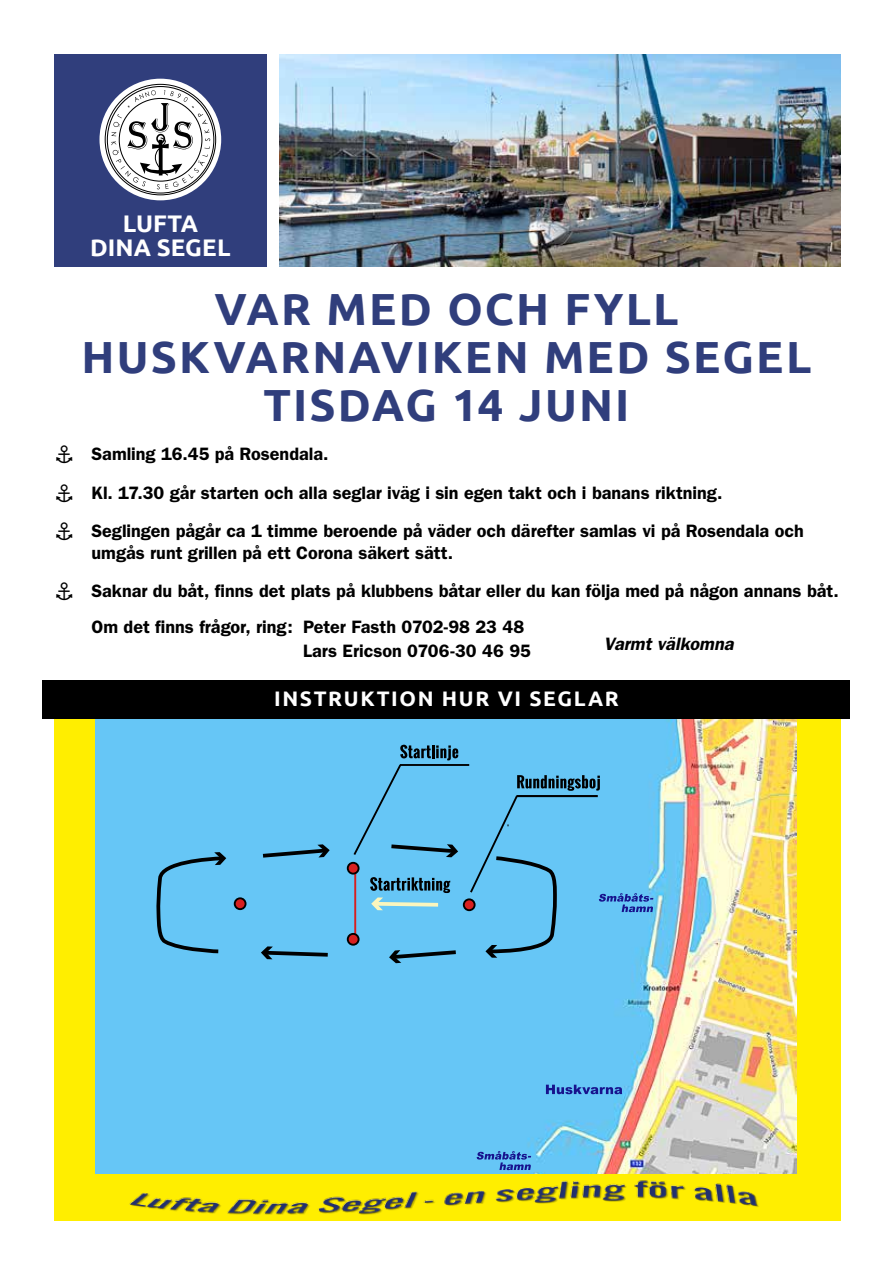
<style>
.page{position:relative;width:893px;height:1263px;background:#fff}
.page>*{position:absolute;margin:0;border:0;box-sizing:border-box;transform-origin:0 0}
.t1{font:700 45px/48px "Ubuntu";letter-spacing:.05em;color:#303e7c;text-align:center}
.t2{font:700 24px/24px "Ubuntu";letter-spacing:.005em;color:#fff;text-align:center}
.t3{font:700 21px "Ubuntu";letter-spacing:.08em;color:#fff}
.t4{font:600 18px/38.4px "Franklin Gothic";color:#000}
.t5{font:italic 600 18px "Franklin Gothic";color:#000}
</style>
<div class="page">
<img style="left:279px;top:54px;width:562px;height:213px">
<div style="left:54px;top:54px;width:213px;height:213px;background:#303e7c"></div>
<svg style="left:99px;top:79px;width:122px;height:121px;background:#cfcfd0"></svg>
<svg style="left:111px;top:90px;width:99px;height:99px;background:#c9cacc"></svg>
<div style="left:54px;top:719px;width:787px;height:459px;background:#fe0"></div>
<img style="left:96px;top:719px;width:700px;height:455px">
<img style="left:600px;top:893px;width:47px;height:9px">
<img style="left:477px;top:1151px;width:48px;height:8px">
<img style="left:546px;top:1085px;width:76px;height:9px">
<div style="left:464px;top:899px;width:11px;height:11px;background:#d82020;border-radius:50%"></div>
<div style="left:463px;top:898px;width:13px;height:13px;border:2px solid #000;border-radius:50%"></div>
<hr style="left:400px;top:764px;width:69px;height:2px;background:#000">
<svg style="left:154px;top:852px;width:72px;height:103px;background:#5bb1dc"></svg>
<svg style="left:259px;top:844px;width:71px;height:16px"></svg>
<svg style="left:389px;top:948px;width:71px;height:15px"></svg>
<svg style="left:261px;top:946px;width:71px;height:13px"></svg>
<hr style="left:354px;top:868px;width:2px;height:68px;background:#d82020">
<div style="left:348px;top:863px;width:11px;height:11px;background:#d82020;border-radius:50%"></div>
<div style="left:347px;top:862px;width:13px;height:12px;border:2px solid #000;border-radius:50%"></div>
<div style="left:348px;top:934px;width:11px;height:11px;background:#d82020;border-radius:50%"></div>
<div style="left:347px;top:933px;width:13px;height:13px;border:2px solid #000;border-radius:50%"></div>
<div style="left:235px;top:898px;width:11px;height:11px;background:#d82020;border-radius:50%"></div>
<div style="left:234px;top:897px;width:12px;height:13px;border:2px solid #000;border-radius:50%"></div>
<svg style="left:352px;top:745px;width:106px;height:112px;background:#5db4e0"></svg>
<svg style="left:468px;top:775px;width:132px;height:183px;background:#5eb7e3"></svg>
<svg style="left:370px;top:877px;width:80px;height:33px;background:#61a2bd"></svg>
<div style="left:54px;top:1174px;width:787px;height:46px;background:#fe0"></div>
<img style="left:129px;top:1180px;width:630px;height:35px">
<div style="left:43px;top:680px;width:807px;height:39px;background:#000"></div>
<h2 class="t2" style="left:90px;top:211px;width:142px">LUFTA<br>DINA SEGEL</h2>
<h1 class="t1" style="left:82px;top:284px;width:731px">VAR MED OCH FYLL<br>HUSKVARNAVIKEN MED SEGEL<br>TISDAG 14 JUNI</h1>
<p class="t4" style="left:54px;top:435px;width:751px">⚓ Samling 16.45 på Rosendala.<br>⚓ Kl. 17.30 går starten och alla seglar iväg i sin egen takt och i banans riktning.<br>⚓ Seglingen pågår ca 1 timme beroende på väder och därefter samlas vi på Rosendala och</p>
<p class="t4" style="left:54px;top:533px;width:786px;text-indent:37px">umgås runt grillen på ett Corona säkert sätt.<br>⚓ Saknar du båt, finns det plats på klubbens båtar eller du kan följa med på någon annans båt.</p>
<p class="t4" style="left:303px;top:615px;width:229px;line-height:24px;text-indent:-211px">Om det finns frågor, ring: Peter Fasth 0702-98 23 48<br>Lars Ericson 0706-30 46 95</p>
<p class="t5" style="left:604px;top:633px;width:131px">Varmt välkomna</p>
<p class="t3" style="left:274px;top:686px;width:346px">INSTRUKTION HUR VI SEGLAR</p>
</div>
